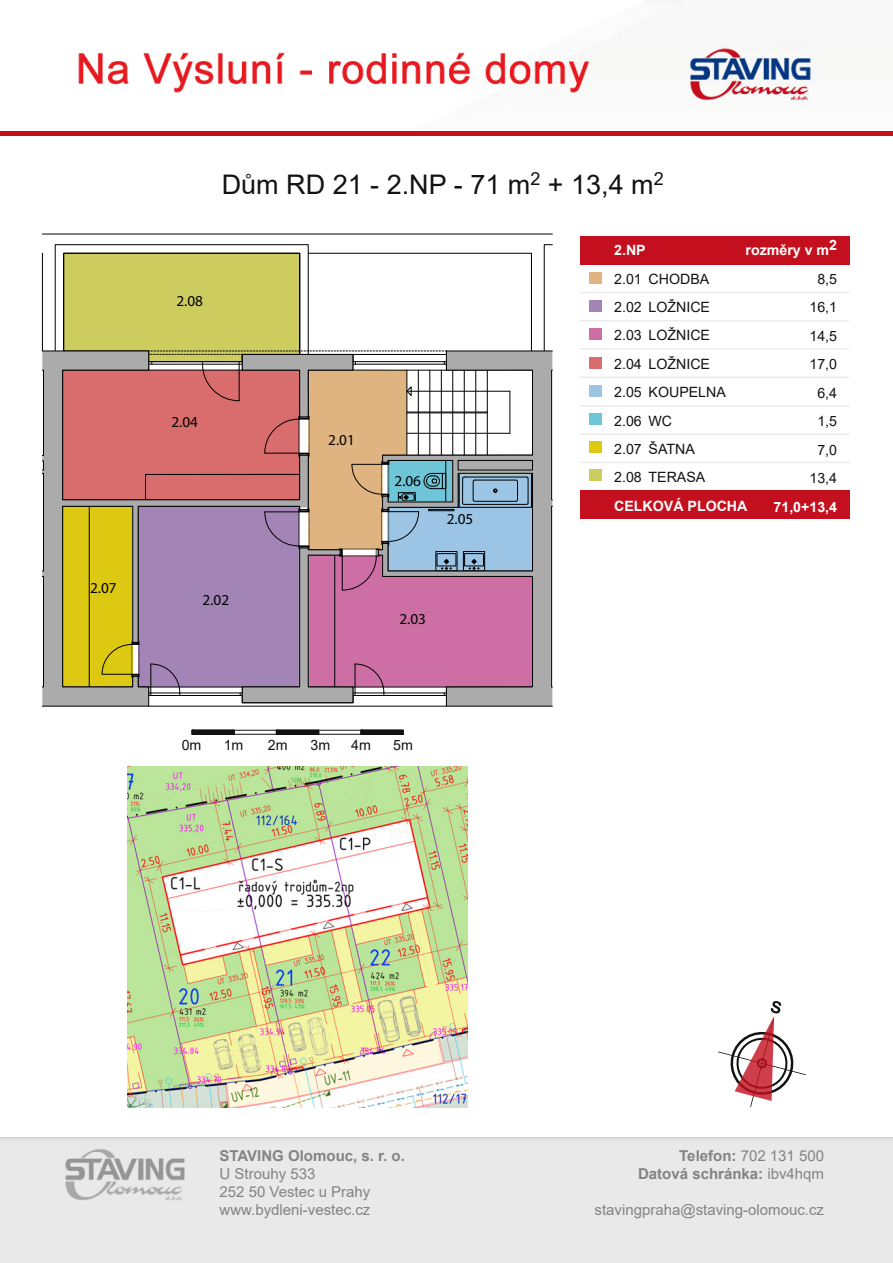
<style>
.page{position:relative;width:893px;height:1263px;background:#fff}
.page>*{position:absolute;margin:0;border:0;box-sizing:border-box;transform-origin:0 0}
.t1{font:27px "Arial";color:#111211}
.t2{font:15.15px "Myriad Pro";color:#000}
.t3{font:15px/18px "Arial";color:#838383}
.t4{font:700 15px/18px "Arial";color:#838383;text-align:right}
.t5{font:14.25px/28.3px "Arial";color:#111211;text-align:center}
.t6{font:700 14.25px "Arial";color:#fff}
.s1{font-weight:400}
</style>
<div class="page">
<img style="left:78px;top:0;width:737px;height:107px">
<hr style="left:0;top:131px;width:893px;height:4px;background:#c4101e">
<div style="left:0;top:1138px;width:893px;height:125px;background:#e9e9e9"></div>
<svg style="left:718px;top:1001px;width:88px;height:106px"></svg>
<img style="left:127px;top:767px;width:340px;height:340px">
<svg style="left:42px;top:234px;width:511px;height:116px"></svg>
<hr style="left:42px;top:253px;width:1px;height:98px;background:#000">
<svg style="left:42px;top:350px;width:13px;height:357px;background:#a5a4a5"></svg>
<svg style="left:55px;top:244px;width:498px;height:463px"></svg>
<svg style="left:353px;top:730px;width:51px;height:5px"></svg>
<svg style="left:268px;top:734px;width:59px;height:1px"></svg>
<svg style="left:191px;top:730px;width:51px;height:5px"></svg>
<div style="left:192px;top:730px;width:211px;height:4px;border:1px solid #101211"></div>
<div style="left:580px;top:491px;width:270px;height:28px;background:#c4101e"></div>
<div style="left:580px;top:236px;width:269px;height:28px;background:#c4101e"></div>
<hr style="left:580px;top:292px;width:269px;height:1px;background:#9b9c9d">
<hr style="left:580px;top:320px;width:269px;height:1px;background:#9b9c9d">
<hr style="left:580px;top:348px;width:269px;height:2px;background:#9b9c9d">
<hr style="left:580px;top:377px;width:269px;height:1px;background:#9b9c9d">
<div style="left:589px;top:272px;width:12px;height:12px;background:#dfb481"></div>
<div style="left:589px;top:300px;width:12px;height:12px;background:#a284b6"></div>
<div style="left:589px;top:329px;width:12px;height:11px;background:#cd6fa4"></div>
<div style="left:589px;top:357px;width:12px;height:11px;background:#d96c6d"></div>
<div style="left:589px;top:385px;width:12px;height:11px;background:#9cc4e5"></div>
<hr style="left:580px;top:405px;width:270px;height:2px;background:#9b9c9d">
<hr style="left:580px;top:433px;width:270px;height:2px;background:#9b9c9d">
<hr style="left:580px;top:462px;width:270px;height:1px;background:#9b9c9d">
<div style="left:589px;top:413px;width:13px;height:11px;background:#6ec5d7"></div>
<div style="left:589px;top:441px;width:13px;height:12px;background:#ddc912"></div>
<div style="left:589px;top:469px;width:13px;height:12px;background:#cdcd5f"></div>
<svg style="left:369px;top:860px;width:67px;height:6px"></svg>
<svg style="left:267px;top:862px;width:67px;height:4px"></svg>
<svg style="left:165px;top:860px;width:67px;height:6px"></svg>
<p class="t2" style="left:90px;top:578px;width:28px">2.07</p>
<p class="t2" style="left:176px;top:291px;width:28px">2.08</p>
<p class="t2" style="left:171px;top:413px;width:28px">2.04</p>
<h1 class="t1" style="left:222px;top:166px;width:443px">Dům RD 21 - 2.NP - 71 m<sup>2</sup> + 13,4 m<sup>2</sup></h1>
<p class="t2" style="left:328px;top:431px;width:28px">2.01</p>
<p class="t2" style="left:395px;top:471px;width:28px">2.06</p>
<p class="t2" style="left:447px;top:510px;width:28px">2.05</p>
<p class="t6" style="left:746px;top:240px;width:93px">rozměry v m2</p>
<p class="t5" style="left:809px;top:264px;width:29px">8,5<br>16,1<br>14,5<br>17,0<br>6,4<br>1,5<br>7,0<br>13,4</p>
<p class="t6" style="left:774px;top:496px;width:65px">71,0+13,4</p>
<p class="t6" style="left:614px;top:240px;width:33px">2.NP</p>
<p class="t5" style="left:614px;top:264px;width:29px;text-align:justify">2.01<br>2.02<br>2.03<br>2.04<br>2.05<br>2.06<br>2.07<br>2.08</p>
<p class="t6" style="left:614px;top:496px;width:135px">CELKOVÁ PLOCHA</p>
<p class="t5" style="left:649px;top:264px;width:79px;text-align:left">CHODBA<br>LOŽNICE<br>LOŽNICE<br>LOŽNICE<br>KOUPELNA<br>WC<br>ŠATNA<br>TERASA</p>
<p class="t2" style="left:203px;top:590px;width:28px">2.02</p>
<p class="t2" style="left:399px;top:610px;width:28px">2.03</p>
<p class="t5" style="left:182px;top:731px;width:21px">0m</p>
<p class="t5" style="left:224px;top:730px;width:21px">1m</p>
<p class="t5" style="left:268px;top:731px;width:21px">2m</p>
<p class="t5" style="left:311px;top:731px;width:21px">3m</p>
<p class="t5" style="left:351px;top:731px;width:21px">4m</p>
<p class="t5" style="left:393px;top:730px;width:21px">5m</p>
<p class="t4" style="left:220px;top:1146px;width:187px">STAVING Olomouc, s. r. o.</p>
<p class="t3" style="left:220px;top:1164px;width:152px">U Strouhy 533<br>252 50 Vestec u Prahy www.bydleni-vestec.cz</p>
<p class="t4" style="left:638px;top:1146px;width:187px">Telefon: <span class="s1">702 131 500<br></span>Datová schránka: <span class="s1">ibv4hqm</span></p>
<p class="t3" style="left:595px;top:1200px;width:231px">stavingpraha@staving-olomouc.cz</p>
</div>
